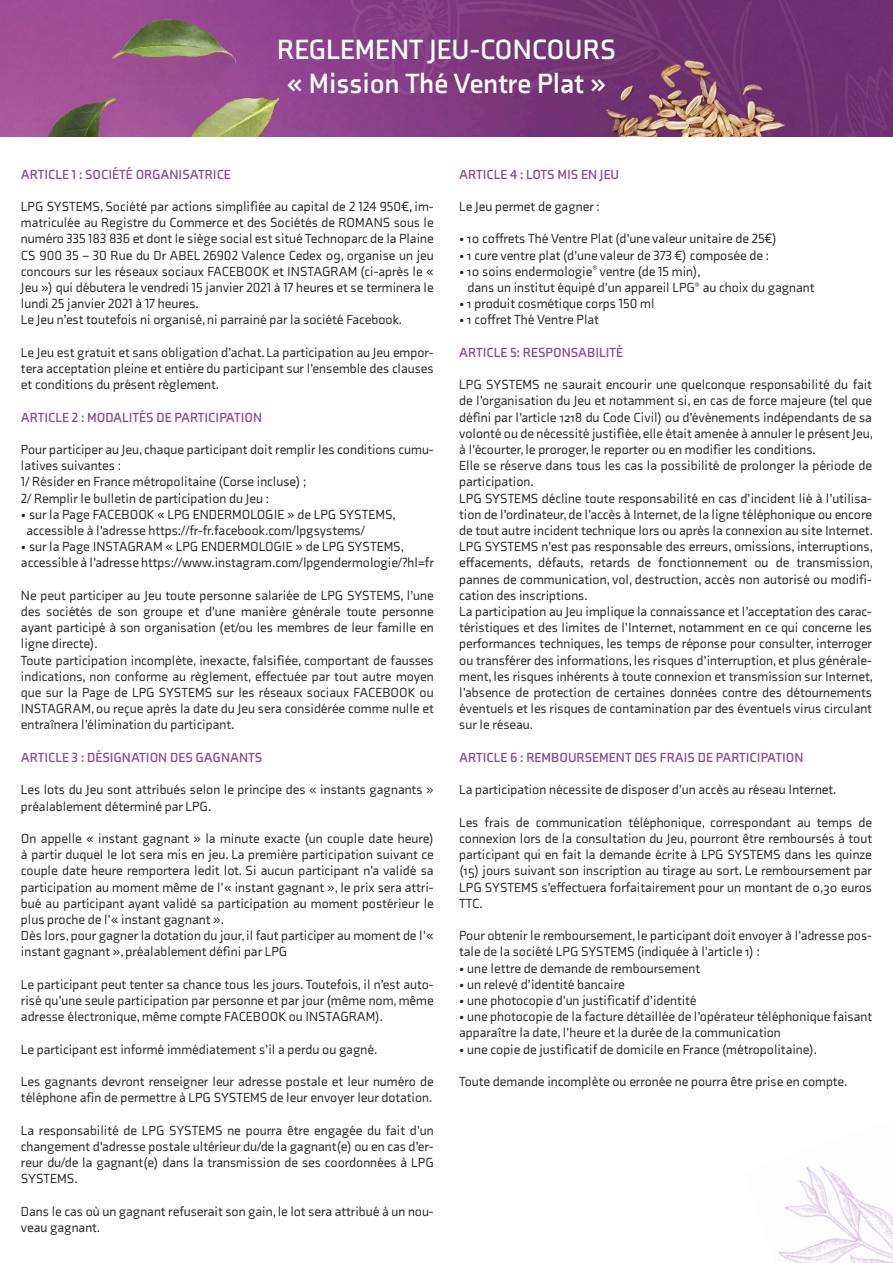
<style>
.page{position:relative;width:893px;height:1263px;background:#fff}
.page>*{position:absolute;margin:0;border:0;box-sizing:border-box;transform-origin:0 0}
.t1{font:700 28.5px "Axia";color:#fff}
.t2{font:13.5px/16.2px "Axia";color:#231f20;text-align:justify}
.t3{font:700 13.5px "Axia";color:#894a9d}
</style>
<div class="page">
<img style="left:778px;top:1166px;width:115px;height:97px">
<img style="left:0;top:0;width:893px;height:137px">
<p class="t1" style="left:277px;top:32px;width:340px">REGLEMENT JEU-CONCOURS</p>
<p class="t1" style="left:287px;top:66px;width:321px">« Mission Thé Ventre Plat »</p>
<p class="t3" style="left:21px;top:166px;width:211px">ARTICLE 1 : SOCIÉTÉ ORGANISATRICE</p>
<p class="t2" style="left:21px;top:198px;width:414px">LPG SYSTEMS, Société par actions simplifiée au capital de 2 124 950€, im&shy;matriculée au Registre du Commerce et des Sociétés de ROMANS sous le numéro 335 183 836 et dont le siège social est situé Technoparc de la Plaine CS 900 35 – 30 Rue du Dr ABEL 26902 Valence Cedex 09, organise un jeu concours sur les réseaux sociaux FACEBOOK et INSTAGRAM (ci-après le « Jeu ») qui débutera le vendredi 15 janvier 2021 à 17 heures et se terminera le lundi 25 janvier 2021 à 17 heures.</p>
<p class="t2" style="left:21px;top:312px;width:383px">Le Jeu n’est toutefois ni organisé, ni parrainé par la société Facebook.</p>
<p class="t2" style="left:21px;top:344px;width:414px">Le Jeu est gratuit et sans obligation d’achat. La participation au Jeu empor&shy;tera acceptation pleine et entière du participant sur l’ensemble des clauses et conditions du présent règlement.</p>
<p class="t3" style="left:21px;top:409px;width:243px">ARTICLE 2 : MODALITÉS DE PARTICIPATION</p>
<p class="t2" style="left:21px;top:441px;width:414px">Pour participer au Jeu, chaque participant doit remplir les conditions cumu&shy;latives suivantes :</p>
<p class="t2" style="left:21px;top:474px;width:287px">1/ Résider en France métropolitaine (Corse incluse) ;</p>
<p class="t2" style="left:21px;top:490px;width:250px">2/ Remplir le bulletin de participation du Jeu :</p>
<p class="t2" style="left:21px;top:506px;width:376px">• sur la Page FACEBOOK « LPG ENDERMOLOGIE » de LPG SYSTEMS,</p>
<p class="t2" style="left:27px;top:522px;width:340px">accessible à l’adresse https://fr-fr.facebook.com/lpgsystems/</p>
<p class="t2" style="left:21px;top:538px;width:385px">• sur la Page INSTAGRAM « LPG ENDERMOLOGIE » de LPG SYSTEMS,</p>
<p class="t2" style="left:21px;top:555px;width:414px">accessible à l’adresse https://www.instagram.com/lpgendermologie/?hl=fr</p>
<p class="t2" style="left:21px;top:587px;width:414px">Ne peut participer au Jeu toute personne salariée de LPG SYSTEMS, l’une des sociétés de son groupe et d’une manière générale toute personne ayant participé à son organisation (et/ou les membres de leur famille en ligne directe).</p>
<p class="t2" style="left:21px;top:652px;width:414px">Toute participation incomplète, inexacte, falsifiée, comportant de fausses indications, non conforme au règlement, effectuée par tout autre moyen que sur la Page de LPG SYSTEMS sur les réseaux sociaux FACEBOOK ou INSTAGRAM, ou reçue après la date du Jeu sera considérée comme nulle et entraînera l’élimination du participant.</p>
<p class="t3" style="left:21px;top:749px;width:243px">ARTICLE 3 : DÉSIGNATION DES GAGNANTS</p>
<p class="t2" style="left:21px;top:781px;width:414px">Les lots du Jeu sont attribués selon le principe des « instants gagnants » préalablement déterminé par LPG.</p>
<p class="t2" style="left:21px;top:830px;width:414px">On appelle « instant gagnant » la minute exacte (un couple date heure) à partir duquel le lot sera mis en jeu. La première participation suivant ce couple date heure remportera ledit lot. Si aucun participant n’a validé sa participation au moment même de l’« instant gagnant », le prix sera attri&shy;bué au participant ayant validé sa participation au moment postérieur le plus proche de l’« instant gagnant ».</p>
<p class="t2" style="left:21px;top:927px;width:414px">Dès lors, pour gagner la dotation du jour, il faut participer au moment de l’« instant gagnant », préalablement défini par LPG</p>
<p class="t2" style="left:21px;top:976px;width:414px">Le participant peut tenter sa chance tous les jours. Toutefois, il n’est auto&shy;risé qu’une seule participation par personne et par jour (même nom, même adresse électronique, même compte FACEBOOK ou INSTAGRAM).</p>
<p class="t2" style="left:21px;top:1041px;width:358px">Le participant est informé immédiatement s’il a perdu ou gagné.</p>
<p class="t2" style="left:21px;top:1073px;width:414px">Les gagnants devront renseigner leur adresse postale et leur numéro de téléphone afin de permettre à LPG SYSTEMS de leur envoyer leur dotation.</p>
<p class="t2" style="left:21px;top:1122px;width:414px">La responsabilité de LPG SYSTEMS ne pourra être engagée du fait d’un changement d’adresse postale ultérieur du/de la gagnant(e) ou en cas d’er&shy;reur du/de la gagnant(e) dans la transmission de ses coordonnées à LPG SYSTEMS.</p>
<p class="t2" style="left:21px;top:1203px;width:414px">Dans le cas où un gagnant refuserait son gain, le lot sera attribué à un nou&shy;veau gagnant.</p>
<p class="t3" style="left:459px;top:166px;width:161px">ARTICLE 4 : LOTS MIS EN JEU</p>
<p class="t2" style="left:459px;top:198px;width:142px">Le Jeu permet de gagner :</p>
<p class="t2" style="left:459px;top:231px;width:319px">• 10 coffrets Thé Ventre Plat (d’une valeur unitaire de 25€)</p>
<p class="t2" style="left:459px;top:247px;width:311px">• 1 cure ventre plat (d’une valeur de 373 €) composée de :</p>
<p class="t2" style="left:459px;top:263px;width:243px">• 10 soins endermologie<sup>®</sup> ventre (de 15 min),</p>
<p class="t2" style="left:468px;top:279px;width:348px">dans un institut équipé d’un appareil LPG<sup>®</sup> au choix du gagnant</p>
<p class="t2" style="left:459px;top:295px;width:197px">• 1 produit cosmétique corps 150 ml</p>
<p class="t2" style="left:459px;top:312px;width:141px">• 1 coffret Thé Ventre Plat</p>
<p class="t3" style="left:459px;top:344px;width:165px">ARTICLE 5: RESPONSABILITÉ</p>
<p class="t2" style="left:459px;top:376px;width:415px">LPG SYSTEMS ne saurait encourir une quelconque responsabilité du fait de l’organisation du Jeu et notamment si, en cas de force majeure (tel que défini par l’article 1218 du Code Civil) ou d’événements indépendants de sa volonté ou de nécessité justifiée, elle était amenée à annuler le présent Jeu, à l’écourter, le proroger, le reporter ou en modifier les conditions.</p>
<p class="t2" style="left:459px;top:457px;width:414px">Elle se réserve dans tous les cas la possibilité de prolonger la période de participation.</p>
<p class="t2" style="left:459px;top:490px;width:415px">LPG SYSTEMS décline toute responsabilité en cas d’incident lié à l’utilisa&shy;tion de l’ordinateur, de l’accès à Internet, de la ligne téléphonique ou encore de tout autre incident technique lors ou après la connexion au site Internet.</p>
<p class="t2" style="left:459px;top:538px;width:415px">LPG SYSTEMS n’est pas responsable des erreurs, omissions, interruptions, effacements, défauts, retards de fonctionnement ou de transmission, pannes de communication, vol, destruction, accès non autorisé ou modifi&shy;cation des inscriptions.</p>
<p class="t2" style="left:459px;top:603px;width:415px">La participation au Jeu implique la connaissance et l’acceptation des carac&shy;téristiques et des limites de l’Internet, notamment en ce qui concerne les performances techniques, les temps de réponse pour consulter, interroger ou transférer des informations, les risques d’interruption, et plus générale&shy;ment, les risques inhérents à toute connexion et transmission sur Internet, l’absence de protection de certaines données contre des détournements éventuels et les risques de contamination par des éventuels virus circulant sur le réseau.</p>
<p class="t3" style="left:459px;top:749px;width:346px">ARTICLE 6 : REMBOURSEMENT DES FRAIS DE PARTICIPATION</p>
<p class="t2" style="left:459px;top:781px;width:379px">La participation nécessite de disposer d’un accès au réseau Internet.</p>
<p class="t2" style="left:459px;top:814px;width:414px">Les frais de communication téléphonique, correspondant au temps de connexion lors de la consultation du Jeu, pourront être remboursés à tout participant qui en fait la demande écrite à LPG SYSTEMS dans les quinze (15) jours suivant son inscription au tirage au sort. Le remboursement par LPG SYSTEMS s’effectuera forfaitairement pour un montant de 0,30 euros TTC.</p>
<p class="t2" style="left:459px;top:927px;width:414px">Pour obtenir le remboursement, le participant doit envoyer à l’adresse pos&shy;tale de la société LPG SYSTEMS (indiquée à l’article 1) :</p>
<p class="t2" style="left:459px;top:960px;width:242px">• une lettre de demande de remboursement</p>
<p class="t2" style="left:459px;top:976px;width:167px">• un relevé d’identité bancaire</p>
<p class="t2" style="left:459px;top:992px;width:239px">• une photocopie d’un justificatif d’identité</p>
<p class="t2" style="left:459px;top:1008px;width:414px">• une photocopie de la facture détaillée de l’opérateur téléphonique faisant apparaître la date, l’heure et la durée de la communication</p>
<p class="t2" style="left:459px;top:1041px;width:359px">• une copie de justificatif de domicile en France (métropolitaine).</p>
<p class="t2" style="left:459px;top:1073px;width:390px">Toute demande incomplète ou erronée ne pourra être prise en compte.</p>
</div>
